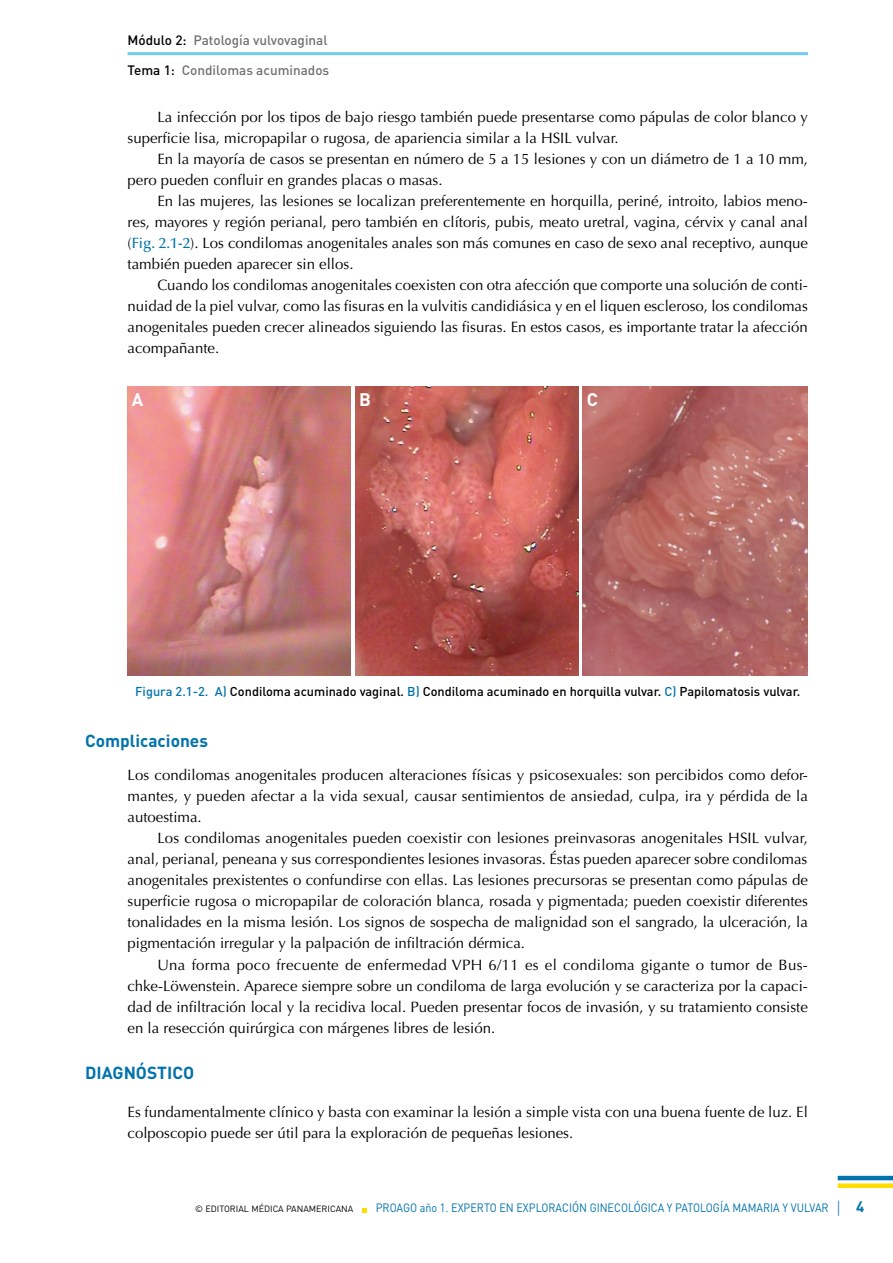
<style>
.page{position:relative;width:893px;height:1263px;background:#fff}
.page>*{position:absolute;margin:0;border:0;box-sizing:border-box;transform-origin:0 0}
.t1{font:700 18px "DIN";color:#fff}
.t2{font:700 17.25px "DIN";color:#0073ab}
.t3{font:15px/21px "Optima LT Std";color:#000;text-align:justify}
.t4{font:500 13.5px "DIN";color:#707172}
.t5{font:500 12.75px "DIN";color:#000}
.t6{font:12px "DIN";color:#0073ab;scale:.9 1}
.t7{font:9px "DIN";color:#000}
.s1{color:#000}
.s2{font-weight:500;color:#0073ab}
.s3{color:#0073ab}
.s4{color:#fff}
.s5{font-family:"Optima LT Std";font-size:15px}
.s6{font-weight:700;font-size:15px}
</style>
<div class="page">
<hr style="left:128px;top:52px;width:680px;height:3px;background:#72caef">
<svg style="left:362px;top:1208px;width:5px;height:4px"></svg>
<hr style="left:838px;top:1176px;width:55px;height:4px;background:#0073ab">
<div style="left:838px;top:1183px;width:55px;height:5px;background:#fd0"></div>
<img style="left:128px;top:387px;width:223px;height:288px">
<img style="left:355px;top:387px;width:223px;height:288px">
<img style="left:583px;top:387px;width:225px;height:288px">
<p class="t4" style="left:128px;top:32px;width:202px"><span class="s1">Módulo 2:</span> Patología vulvovaginal</p>
<p class="t4" style="left:128px;top:62px;width:203px"><span class="s1">Tema 1:</span> Condilomas acuminados</p>
<p class="t3" style="left:128px;top:106px;width:682px;text-indent:30px">La infección por los tipos de bajo riesgo también puede presentarse como pápulas de color blanco y superficie lisa, micropapilar o rugosa, de apariencia similar a la HSIL vulvar.</p>
<p class="t3" style="left:128px;top:148px;width:682px;text-indent:30px">En la mayoría de casos se presentan en número de 5 a 15 lesiones y con un diámetro de 1 a 10 mm, pero pueden confluir en grandes placas o masas.</p>
<p class="t3" style="left:128px;top:190px;width:682px;text-indent:30px">En las mujeres, las lesiones se localizan preferentemente en horquilla, periné, introito, labios meno&shy;res, mayores y región perianal, pero también en clítoris, pubis, meato uretral, vagina, cérvix y canal anal (<span class="s2">Fig. 2.1-2</span>). Los condilomas anogenitales anales son más comunes en caso de sexo anal receptivo, aunque también pueden aparecer sin ellos.</p>
<p class="t3" style="left:128px;top:274px;width:682px;text-indent:30px">Cuando los condilomas anogenitales coexisten con otra afección que comporte una solución de conti&shy;nuidad de la piel vulvar, como las fisuras en la vulvitis candidiásica y en el liquen escleroso, los condilomas anogenitales pueden crecer alineados siguiendo las fisuras. En estos casos, es importante tratar la afección acompañante.</p>
<p class="t1" style="left:132px;top:388px;width:13px">A</p>
<p class="t1" style="left:359px;top:388px;width:11px">B</p>
<p class="t1" style="left:587px;top:388px;width:11px">C</p>
<p class="t5" style="left:135px;top:683px;width:667px"><span class="s3">Figura 2.1-2. A)</span> Condiloma acuminado vaginal. <span class="s3">B)</span> Condiloma acuminado en horquilla vulvar. <span class="s3">C)</span> Papilomatosis vulvar.</p>
<p class="t2" style="left:85px;top:730px;width:124px">Complicaciones</p>
<p class="t3" style="left:128px;top:765px;width:682px">Los condilomas anogenitales producen alteraciones físicas y psicosexuales: son percibidos como defor&shy;mantes, y pueden afectar a la vida sexual, causar sentimientos de ansiedad, culpa, ira y pérdida de la autoestima.</p>
<p class="t3" style="left:128px;top:828px;width:682px;text-indent:30px">Los condilomas anogenitales pueden coexistir con lesiones preinvasoras anogenitales HSIL vulvar, anal, perianal, peneana y sus correspondientes lesiones invasoras. Éstas pueden aparecer sobre condilomas anogenitales prexistentes o confundirse con ellas. Las lesiones precursoras se presentan como pápulas de superficie rugosa o micropapilar de coloración blanca, rosada y pigmentada; pueden coexistir diferentes tonalidades en la misma lesión. Los signos de sospecha de malignidad son el sangrado, la ulceración, la pigmentación irregular y la palpación de infiltración dérmica.</p>
<p class="t3" style="left:128px;top:954px;width:682px;text-indent:30px">Una forma poco frecuente de enfermedad VPH 6/11 es el condiloma gigante o tumor de Bus&shy;chke-Löwenstein. Aparece siempre sobre un condiloma de larga evolución y se caracteriza por la capaci&shy;dad de infiltración local y la recidiva local. Pueden presentar focos de invasión, y su tratamiento consiste en la resección quirúrgica con márgenes libres de lesión.</p>
<p class="t2" style="left:85px;top:1061px;width:73px">DIAGN ÓSTICO</p>
<p class="t3" style="left:128px;top:1101px;width:682px">Es fundamentalmente clínico y basta con examinar la lesión a simple vista con una buena fuente de luz. El colposcopio puede ser útil para la exploración de pequeñas lesiones.</p>
<p class="t7" style="left:130px;top:1203px;width:224px"><span class="s4">SEICAT/SERAM</span> © EDITORIAL MÉDICA PANAMERICANA</p>
<p class="t6" style="left:376px;top:1200px;width:544px">PROAGO año 1. EXPERTO EN EXPLORACIÓN GINECOLÓGICA Y PATOLOGÍA MAMARIA Y VULVAR <span class="s5">|</span> <span class="s6">4</span></p>
</div>
